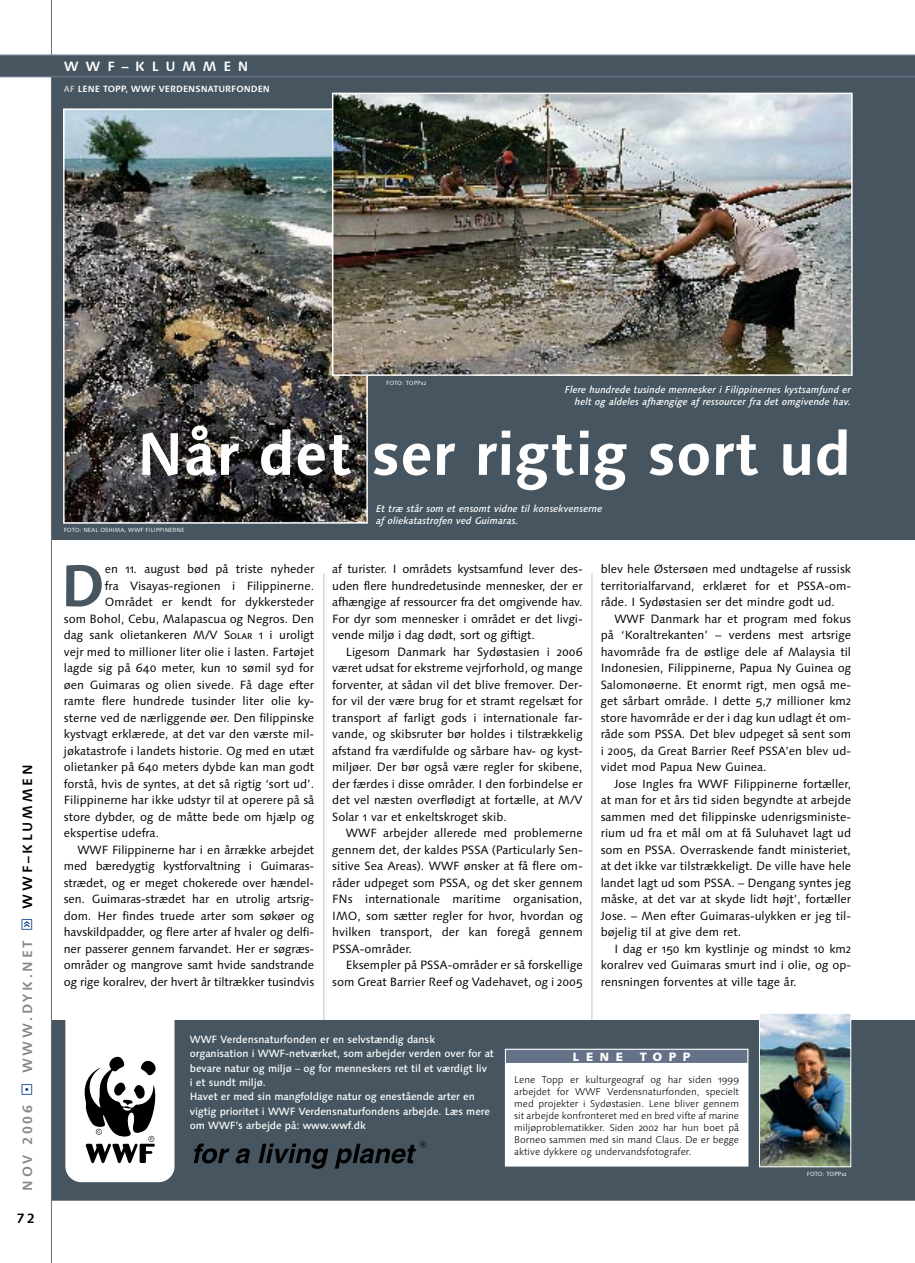
<style>
.page{position:relative;width:915px;height:1263px;background:#fff}
.page>*{position:absolute;margin:0;border:0;box-sizing:border-box;transform-origin:0 0}
.t1{font:700 60px "Linotype Syntax Os F";color:#fff}
.t2{font:700 58.65px "Linotype Syntax Os F";color:#465560}
.t3{font:700 13.5px "Linotype Syntax";letter-spacing:.2em;color:#868889}
.t4{font:700 13.5px "Linotype Syntax";letter-spacing:.5em;color:#fff}
.t5{font:700 13.5px "Linotype Syntax";color:#000}
.t6{font:12px/16.5px "Linotype Syntax Os F";color:#000;text-align:justify}
.t7{font:800 12px "Linotype Syntax Os F";letter-spacing:.5em;color:#fff}
.t8{font:500 10.5px/14.4px "Linotype Syntax Os F";letter-spacing:-.01em;color:#fff}
.t9{font:300 9.9px/12px "Linotype Syntax Os F";color:#000;text-align:justify}
.t10{font:italic 500 9.9px/12px "Linotype Syntax Os F";color:#fff;text-align:right}
.t11{font:700 9px "Linotype Syntax Os F";color:#fff}
.t12{font:6px "Linotype Syntax Os F";color:#fff}
.s1{color:#c4c6c7}
.s2{color:#000}
.s3{font-style:inherit}
.s4{font-weight:500;font-size:8.4px}
</style>
<div class="page">
<hr style="left:591px;top:573px;width:1px;height:594px;background:#c4c6c7">
<hr style="left:323px;top:573px;width:1px;height:594px;background:#c4c6c7">
<div style="left:51px;top:72px;width:863px;height:468px;background:#465560"></div>
<div style="left:51px;top:1020px;width:863px;height:179px;background:#465560"></div>
<svg style="left:194px;top:1143px;width:35px;height:20px"></svg>
<svg style="left:235px;top:1148px;width:15px;height:15px"></svg>
<svg style="left:258px;top:1143px;width:70px;height:26px"></svg>
<svg style="left:335px;top:1141px;width:91px;height:27px"></svg>
<svg style="left:65px;top:1020px;width:109px;height:162px;background:#cdcdcd"></svg>
<img style="left:760px;top:1015px;width:88px;height:150px">
<div style="left:758px;top:1013px;width:92px;height:154px;border:1px solid #fff"></div>
<div style="left:505px;top:1049px;width:242px;height:117px;background:#fff"></div>
<div style="left:505px;top:1049px;width:242px;height:14px;background:#657187"></div>
<div style="left:505px;top:1049px;width:243px;height:117px;border:1px solid #fff"></div>
<hr style="left:51px;top:1198px;width:863px;height:3px;background:#465560">
<hr style="left:51px;top:0;width:1px;height:1263px;background:#6e7071">
<svg style="left:0;top:55px;width:914px;height:22px"></svg>
<img style="left:66px;top:111px;width:299px;height:410px">
<div style="left:63px;top:108px;width:305px;height:416px;border:2px solid #fff"></div>
<img style="left:335px;top:96px;width:514px;height:277px">
<div style="left:332px;top:93px;width:520px;height:283px;border:2px solid #fff"></div>
<p class="t4" style="left:64px;top:58px;width:19px">WW</p>
<p class="t4" style="left:107px;top:58px;width:143px">F–K LUMME N</p>
<p class="t11" style="left:64px;top:83px;width:208px"><span class="s1">AF</span> LENE TOPP, WWF VERDENSNATURFONDEN</p>
<p class="t3" style="left:19px;top:1191px;width:427px;rotate:-90deg">NOV 2006 <sub>z</sub> WWW.DYK.N ET <sub>g</sub> <span class="s2">WWF–K LUMME N</span></p>
<p class="t5" style="left:16px;top:1209px;width:20px">72</p>
<p class="t12" style="left:386px;top:379px;width:41px">foto: toppx2</p>
<p class="t10" style="left:564px;top:383px;width:288px">Flere hundrede tusinde mennesker i Filippinernes kystsamfund er helt og aldeles afhængige af ressourcer fra det omgivende hav.</p>
<h1 class="t1" style="left:136px;top:417px;width:716px">N ÅR DET SER RIGTIG SORT UD</h1>
<p class="t12" style="left:64px;top:527px;width:29px">Foto: Neal</p>
<p class="t12" style="left:100px;top:527px;width:5px">Oshima</p>
<p class="t12" style="left:125px;top:527px;width:25px">, WWF Fili</p>
<p class="t12" style="left:156px;top:527px;width:12px">ppinerne</p>
<h2 class="t2" style="left:60px;top:549px;width:37px">D</h2>
<p class="t6" style="left:105px;top:561px;width:211px">en 11. august bød på triste nyheder</p>
<p class="t6" style="left:105px;top:577px;width:211px">fra Visayas-regionen i Filippinerne.</p>
<p class="t6" style="left:105px;top:594px;width:211px">Området er kendt for dykkersteder</p>
<p class="t6" style="left:64px;top:610px;width:252px">som Bohol, Cebu, Malapascua og Negros. Den</p>
<p class="t6" style="left:64px;top:627px;width:252px">dag sank olietankeren <span class="s3">M/V S</span><span class="s4">OLAR</span> <span class="s3">1</span> i uroligt</p>
<p class="t6" style="left:64px;top:643px;width:252px">vejr med to millioner liter olie i lasten. Fartøjet</p>
<p class="t6" style="left:64px;top:660px;width:252px">lagde sig på 640 meter, kun 10 sømil syd for</p>
<p class="t6" style="left:64px;top:676px;width:252px">øen Guimaras og olien sivede. Få dage efter</p>
<p class="t6" style="left:64px;top:693px;width:252px">ramte flere hundrede tusinder liter olie ky-</p>
<p class="t6" style="left:64px;top:709px;width:252px">sterne ved de nærliggende øer. Den filippinske</p>
<p class="t6" style="left:64px;top:726px;width:252px">kystvagt erklærede, at det var den værste mil-</p>
<p class="t6" style="left:64px;top:742px;width:252px">jøkatastrofe i landets historie. Og med en utæt</p>
<p class="t6" style="left:64px;top:759px;width:252px">olietanker på 640 meters dybde kan man godt</p>
<p class="t6" style="left:64px;top:775px;width:252px">forstå, hvis de syntes, at det så rigtig ‘sort ud’.</p>
<p class="t6" style="left:64px;top:792px;width:252px">Filippinerne har ikke udstyr til at operere på så</p>
<p class="t6" style="left:64px;top:808px;width:252px">store dybder, og de måtte bede om hjælp og</p>
<p class="t6" style="left:64px;top:825px;width:97px">ekspertise udefra.</p>
<p class="t6" style="left:77px;top:841px;width:238px">WWF Filippinerne har i en årrække arbejdet</p>
<p class="t6" style="left:64px;top:858px;width:252px">med bæredygtig kystforvaltning i Guimaras-</p>
<p class="t6" style="left:64px;top:874px;width:252px">strædet, og er meget chokerede over hændel-</p>
<p class="t6" style="left:64px;top:891px;width:252px">sen. Guimaras-strædet har en utrolig artsrig-</p>
<p class="t6" style="left:64px;top:907px;width:252px">dom. Her findes truede arter som søkøer og</p>
<p class="t6" style="left:64px;top:924px;width:252px">havskildpadder, og flere arter af hvaler og delfi-</p>
<p class="t6" style="left:64px;top:940px;width:252px">ner passerer gennem farvandet. Her er søgræs-</p>
<p class="t6" style="left:64px;top:957px;width:252px">områder og mangrove samt hvide sandstrande</p>
<p class="t6" style="left:64px;top:973px;width:252px">og rige koralrev, der hvert år tiltrækker tusindvis</p>
<p class="t10" style="left:376px;top:502px;width:228px;text-align:left">Et træ står som et ensomt vidne til konsekvenserne af oliekatastrofen ved Guimaras.</p>
<p class="t6" style="left:332px;top:561px;width:252px">af turister. I områdets kystsamfund lever des&shy;uden flere hundredetusinde mennesker, der er afhængige af ressourcer fra det omgivende hav.<br>For dyr som mennesker i området er det livgi&shy;vende miljø i dag dødt, sort og giftigt.</p>
<p class="t6" style="left:332px;top:643px;width:252px;text-indent:14px">Ligesom Danmark har Sydøstasien i 2006 været udsat for ekstreme vejrforhold, og mange forventer, at sådan vil det blive fremover. Der&shy;for vil der være brug for et stramt regelsæt for transport af farligt gods i internationale far&shy;vande, og skibsruter bør holdes i tilstrækkelig afstand fra værdifulde og sårbare hav- og kyst&shy;miljøer. Der bør også være regler for skibene, der færdes i disse områder. I den forbindelse er det vel næsten overflødigt at fortælle, at M/V Solar 1 var et enkeltskroget skib.</p>
<p class="t6" style="left:332px;top:825px;width:252px;text-indent:14px">WWF arbejder allerede med problemerne gennem det, der kaldes PSSA (Particularly Sen&shy;sitive Sea Areas). WWF ønsker at få flere om&shy;råder udpeget som PSSA, og det sker gennem FNs internationale maritime organisation, IMO, som sætter regler for hvor, hvordan og hvilken transport, der kan foregå gennem PSSA-områder.</p>
<p class="t6" style="left:332px;top:957px;width:252px;text-align:right">Eksempler på PSSA-områder er så forskellige som Great Barrier Reef og Vadehavet, og i 2005</p>
<p class="t6" style="left:600px;top:561px;width:252px">blev hele Østersøen med undtagelse af russisk territorialfarvand, erklæret for et PSSA-om&shy;råde. I Sydøstasien ser det mindre godt ud.</p>
<p class="t6" style="left:600px;top:610px;width:252px;text-indent:14px">WWF Danmark har et program med fokus på ‘Koraltrekanten’ – verdens mest artsrige havområde fra de østlige dele af Malaysia til Indonesien, Filippinerne, Papua Ny Guinea og Salomonøerne. Et enormt rigt, men også me&shy;get sårbart område. I dette 5,7 millioner km2 store havområde er der i dag kun udlagt ét om&shy;råde som PSSA. Det blev udpeget så sent som i 2005, da Great Barrier Reef PSSA’en blev ud&shy;videt mod Papua New Guinea.</p>
<p class="t6" style="left:600px;top:775px;width:252px;text-indent:14px">Jose Ingles fra WWF Filippinerne fortæller, at man for et års tid siden begyndte at arbejde sammen med det filippinske udenrigsministe&shy;rium ud fra et mål om at få Suluhavet lagt ud som en PSSA. Overraskende fandt ministeriet, at det ikke var tilstrækkeligt. De ville have hele landet lagt ud som PSSA. – Dengang syntes jeg måske, at det var at skyde lidt højt’, fortæller Jose. – Men efter Guimaras-ulykken er jeg til&shy;bøjelig til at give dem ret.</p>
<p class="t6" style="left:600px;top:940px;width:252px;text-indent:14px">I dag er 150 km kystlinje og mindst 10 km2 koralrev ved Guimaras smurt ind i olie, og op&shy;rensningen forventes at ville tage år.</p>
<p class="t8" style="left:190px;top:1032px;width:305px">WWF Verdensnaturfonden er en selvstændig dansk organisation i WWF-netværket, som arbejder verden over for at bevare natur og miljø – og for menneskers ret til et værdigt liv<br>i et sundt miljø.<br>Havet er med sin mangfoldige natur og enestående arter en vigtig prioritet i WWF Verdensnaturfondens arbejde. Læs mere om WWF’s arbejde på: www.wwf.dk</p>
<p class="t7" style="left:572px;top:1049px;width:52px">LENE</p>
<p class="t7" style="left:639px;top:1049px;width:52px">TOPP</p>
<p class="t9" style="left:514px;top:1074px;width:226px">Lene Topp er kulturgeograf og har siden 1999 arbejdet for WWF Verdensnaturfonden, specielt med projekter i Sydøstasien. Lene bliver gennem sit arbejde konfronteret med en bred vifte af marine miljøproblematikker. Siden 2002 har hun boet på Borneo sammen med sin mand Claus. De er begge aktive dykkere og undervandsfotografer.</p>
<p class="t12" style="left:806px;top:1170px;width:41px">foto: toppx2</p>
</div>
